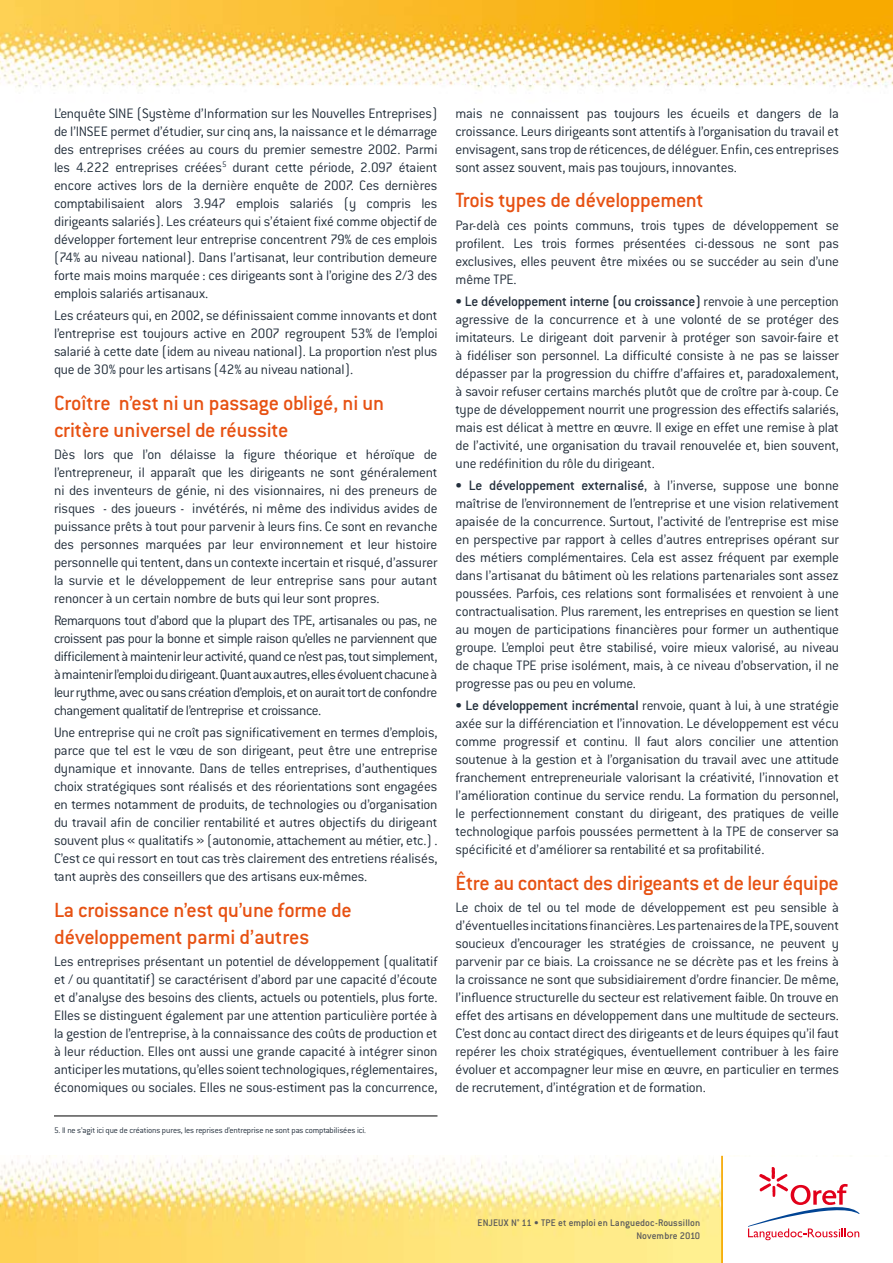
<style>
.page{position:relative;width:893px;height:1263px;background:#fff}
.page>*{position:absolute;margin:0;border:0;box-sizing:border-box;transform-origin:0 0}
.t1{font:500 22.5px/27px "Conduit ITC";letter-spacing:-.01em;color:#e75112}
.t2{font:300 15px/18px "Conduit ITC";letter-spacing:-.015em;color:#222e3b;text-align:justify}
.t3{font:500 10.5px/12.6px "Conduit ITC";letter-spacing:.005em;color:#58585a;text-align:right}
.t4{font:300 9px "Conduit ITC";letter-spacing:-.015em;color:#222e3b}
.s1{font-weight:500}
</style>
<div class="page">
<img style="left:0;top:1156px;width:721px;height:107px">
<hr style="left:721px;top:1156px;width:2px;height:107px;background:#f6a800">
<svg style="left:748px;top:1167px;width:112px;height:73px"></svg>
<img style="left:0;top:0;width:893px;height:91px">
<hr style="left:54px;top:1115px;width:383px;height:1px;background:#000">
<p class="t2" style="left:54px;top:104px;width:385px">L’enquête SINE (Système d’Information sur les Nouvelles Entreprises) de l’INSEE permet d’étudier, sur cinq ans, la naissance et le démarrage des entreprises créées au cours du premier semestre 2002. Parmi les 4.222 entreprises créées<sup>5</sup> durant cette période, 2.097 étaient encore actives lors de la dernière enquête de 2007. Ces dernières comptabilisaient alors 3.947 emplois salariés (y compris les dirigeants salariés). Les créateurs qui s’étaient fixé comme objectif de développer fortement leur entreprise concentrent 79% de ces emplois (74% au niveau national). Dans l’artisanat, leur contribution demeure forte mais moins marquée : ces dirigeants sont à l’origine des 2/3 des emplois salariés artisanaux.</p>
<p class="t2" style="left:54px;top:306px;width:385px">Les créateurs qui, en 2002, se définissaient comme innovants et dont l’entreprise est toujours active en 2007 regroupent 53% de l’emploi salarié à cette date (idem au niveau national). La proportion n’est plus que de 30% pour les artisans (42% au niveau national).</p>
<h1 class="t1" style="left:54px;top:389px;width:332px">Croître n’est ni un passage obligé, ni un critère universel de réussite</h1>
<p class="t2" style="left:54px;top:445px;width:385px">Dès lors que l’on délaisse la figure théorique et héroïque de l’entrepreneur, il apparaît que les dirigeants ne sont généralement ni des inventeurs de génie, ni des visionnaires, ni des preneurs de risques - des joueurs - invétérés, ni même des individus avides de puissance prêts à tout pour parvenir à leurs fins. Ce sont en revanche des personnes marquées par leur environnement et leur histoire personnelle qui tentent, dans un contexte incertain et risqué, d’assurer la survie et le développement de leur entreprise sans pour autant renoncer à un certain nombre de buts qui leur sont propres.</p>
<p class="t2" style="left:54px;top:611px;width:385px">Remarquons tout d’abord que la plupart des TPE, artisanales ou pas, ne croissent pas pour la bonne et simple raison qu’elles ne parviennent que difficilement à maintenir leur activité, quand ce n’est pas, tout simplement, à maintenir l’emploi du dirigeant. Quant aux autres, elles évoluent chacune à leur rythme, avec ou sans création d’emplois, et on aurait tort de confondre changement qualitatif de l’entreprise et croissance.</p>
<p class="t2" style="left:54px;top:724px;width:385px">Une entreprise qui ne croît pas significativement en termes d’emplois, parce que tel est le vœu de son dirigeant, peut être une entreprise dynamique et innovante. Dans de telles entreprises, d’authentiques choix stratégiques sont réalisés et des réorientations sont engagées en termes notamment de produits, de technologies ou d’organisation du travail afin de concilier rentabilité et autres objectifs du dirigeant souvent plus « qualitatifs » (autonomie, attachement au métier, etc.) .<br>C’est ce qui ressort en tout cas très clairement des entretiens réalisés, tant auprès des conseillers que des artisans eux-mêmes.</p>
<h1 class="t1" style="left:54px;top:896px;width:299px">La croissance n’est qu’une forme de développement parmi d’autres</h1>
<p class="t2" style="left:54px;top:952px;width:385px">Les entreprises présentant un potentiel de développement (qualitatif et / ou quantitatif) se caractérisent d’abord par une capacité d’écoute et d’analyse des besoins des clients, actuels ou potentiels, plus forte.<br>Elles se distinguent également par une attention particulière portée à la gestion de l’entreprise, à la connaissance des coûts de production et à leur réduction. Elles ont aussi une grande capacité à intégrer sinon anticiper les mutations, qu’elles soient technologiques, réglementaires, économiques ou sociales. Elles ne sous-estiment pas la concurrence,</p>
<p class="t4" style="left:54px;top:1125px;width:314px">5. Il ne s’agit ici que de créations pures, les reprises d’entreprise ne sont pas comptabilisées ici.</p>
<p class="t2" style="left:455px;top:104px;width:385px">mais ne connaissent pas toujours les écueils et dangers de la croissance. Leurs dirigeants sont attentifs à l’organisation du travail et envisagent, sans trop de réticences, de déléguer. Enfin, ces entreprises sont assez souvent, mais pas toujours, innovantes.</p>
<h1 class="t1" style="left:455px;top:187px;width:250px">Trois types de développement</h1>
<p class="t2" style="left:455px;top:216px;width:385px">Par-delà ces points communs, trois types de développement se profilent. Les trois formes présentées ci-dessous ne sont pas exclusives, elles peuvent être mixées ou se succéder au sein d’une même TPE.</p>
<p class="t2" style="left:455px;top:292px;width:385px"><span class="s1">• Le développement interne (ou croissance)</span> renvoie à une perception agressive de la concurrence et à une volonté de se protéger des imitateurs. Le dirigeant doit parvenir à protéger son savoir-faire et à fidéliser son personnel. La difficulté consiste à ne pas se laisser dépasser par la progression du chiffre d’affaires et, paradoxalement, à savoir refuser certains marchés plutôt que de croître par à-coup. Ce type de développement nourrit une progression des effectifs salariés, mais est délicat à mettre en œuvre. Il exige en effet une remise à plat de l’activité, une organisation du travail renouvelée et, bien souvent, une redéfinition du rôle du dirigeant.</p>
<p class="t2" style="left:455px;top:476px;width:385px"><span class="s1">• Le développement externalisé</span>, à l’inverse, suppose une bonne maîtrise de l’environnement de l’entreprise et une vision relativement apaisée de la concurrence. Surtout, l’activité de l’entreprise est mise en perspective par rapport à celles d’autres entreprises opérant sur des métiers complémentaires. Cela est assez fréquent par exemple dans l’artisanat du bâtiment où les relations partenariales sont assez poussées. Parfois, ces relations sont formalisées et renvoient à une contractualisation. Plus rarement, les entreprises en question se lient au moyen de participations financières pour former un authentique groupe. L’emploi peut être stabilisé, voire mieux valorisé, au niveau de chaque TPE prise isolément, mais, à ce niveau d’observation, il ne progresse pas ou peu en volume.</p>
<p class="t2" style="left:455px;top:697px;width:385px"><span class="s1">• Le développement incrémental</span> renvoie, quant à lui, à une stratégie axée sur la différenciation et l’innovation. Le développement est vécu comme progressif et continu. Il faut alors concilier une attention soutenue à la gestion et à l’organisation du travail avec une attitude franchement entrepreneuriale valorisant la créativité, l’innovation et l’amélioration continue du service rendu. La formation du personnel, le perfectionnement constant du dirigeant, des pratiques de veille technologique parfois poussées permettent à la TPE de conserver sa spécificité et d’améliorer sa rentabilité et sa profitabilité.</p>
<h1 class="t1" style="left:455px;top:869px;width:385px">Être au contact des dirigeants et de leur équipe</h1>
<p class="t2" style="left:455px;top:898px;width:385px">Le choix de tel ou tel mode de développement est peu sensible à d’éventuelles incitations financières. Les partenaires de la TPE, souvent soucieux d’encourager les stratégies de croissance, ne peuvent y parvenir par ce biais. La croissance ne se décrète pas et les freins à la croissance ne sont que subsidiairement d’ordre financier. De même, l’influence structurelle du secteur est relativement faible. On trouve en effet des artisans en développement dans une multitude de secteurs.<br>C’est donc au contact direct des dirigeants et de leurs équipes qu’il faut repérer les choix stratégiques, éventuellement contribuer à les faire évoluer et accompagner leur mise en œuvre, en particulier en termes de recrutement, d’intégration et de formation.</p>
<p class="t3" style="left:477px;top:1216px;width:224px">ENJEUX N° 11 • TPE et emploi en Languedoc-Roussillon<br>Novembre 2010</p>
</div>
